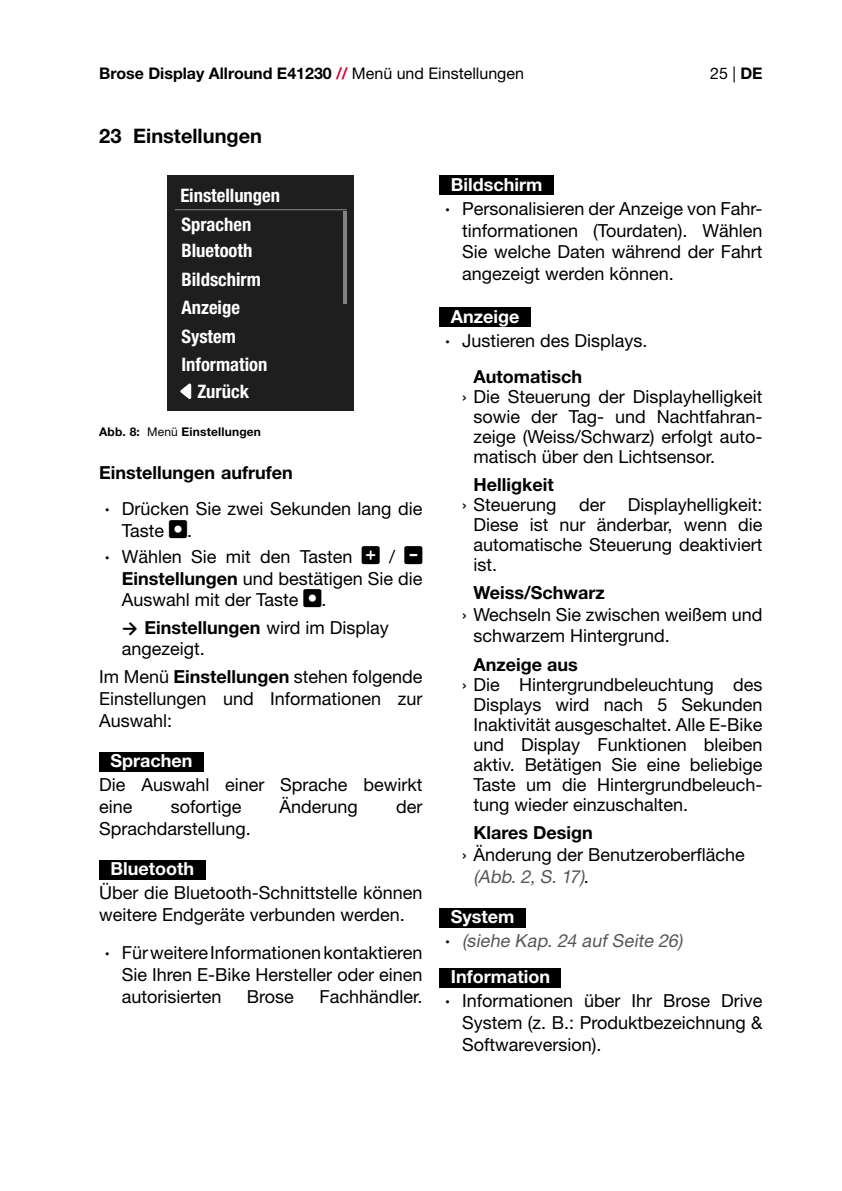
<style>
.page{position:relative;width:842px;height:1191px;background:#fff}
.page>*{position:absolute;margin:0;border:0;box-sizing:border-box;transform-origin:0 0}
.t1{font:700 20px "Helvetica Neue LT Pro";color:#000}
.t2{font:700 condensed 18.6px/28.6px "Helvetica Neue LT Std";color:#fff}
.t3{font:18px/21.6px "Helvetica Neue LT Pro";color:#000}
.t4{font:700 18px/20px "Helvetica Neue LT Pro";color:#000;text-align:center}
.t5{font:italic 18px/24px "Helvetica Neue LT Pro";color:#575756}
.t6{font:700 18px "Helvetica Neue LT Pro";color:#fff}
.t7{font:700 16px "Helvetica Neue LT Std";color:#000}
.t8{font:16px "Helvetica Neue LT Std";color:#000}
.t9{font:700 12px "Helvetica Neue LT Pro";letter-spacing:.015em;color:#000}
.s1{color:#ca0538}
.s2{font-weight:400}
.s3{font-weight:700}
.s4{font-family:"Helvetica Neue LT Std";font-weight:700}
.s5{font-family:"Calibri";font-weight:700}
.s6{font-weight:700;color:#fff}
.s7{font-family:"Helvetica Neue LT Std"}
.s8{font-family:"Helvetica Neue LT Std";font-weight:400}
.s9{font-style:normal;color:#000}
.s10{font-weight:700;font-style:normal;color:#fff}
.s11{font-family:"Helvetica Neue LT Std";font-weight:700;font-style:normal;color:#000}
</style>
<div class="page">
<div style="left:99px;top:751px;width:105px;height:20px;background:#000"></div>
<div style="left:99px;top:859px;width:107px;height:20px;background:#000"></div>
<div style="left:167px;top:175px;width:187px;height:235px;background:#1e1e1e"></div>
<hr style="left:344px;top:211px;width:3px;height:93px;background:#828282">
<hr style="left:175px;top:209px;width:172px;height:1px;background:#828282">
<svg style="left:180px;top:383px;width:11px;height:16px"></svg>
<div style="left:439px;top:175px;width:115px;height:20px;background:#000"></div>
<div style="left:439px;top:307px;width:92px;height:20px;background:#000"></div>
<div style="left:439px;top:907px;width:87px;height:20px;background:#000"></div>
<div style="left:439px;top:967px;width:122px;height:20px;background:#000"></div>
<p class="t7" style="left:99px;top:64px;width:426px">Brose Display Allround E41230 <span class="s1">//</span> <span class="s2">Menü und Einstellungen</span></p>
<p class="t8" style="left:710px;top:64px;width:54px">25 | <span class="s3">DE</span></p>
<p class="t1" style="left:99px;top:124px;width:164px">23 Einstellungen</p>
<p class="t2" style="left:180px;top:181px;width:101px">Einstellungen</p>
<p class="t2" style="left:181px;top:209px;width:71px">Sprachen</p>
<p class="t2" style="left:181px;top:264px;width:81px">Bildschirm</p>
<p class="t2" style="left:181px;top:236px;width:72px">Bluetooth</p>
<p class="t2" style="left:181px;top:293px;width:87px">Anzeige<br>System<br>Information</p>
<p class="t2" style="left:197px;top:377px;width:53px">Zurück</p>
<p class="t9" style="left:99px;top:424px;width:163px">Abb. 8: <span class="s2">Menü</span> Einstellungen</p>
<p class="t3" style="left:105px;top:454px;width:319px;line-height:36px;text-indent:-6px"><span class="s3">Einstellungen aufrufen<br></span><span class="s4">∙</span> Drücken Sie zwei Sekunden lang die</p>
<p class="t3" style="left:122px;top:519px;width:44px">Taste</p>
<p class="t3" style="left:105px;top:517px;width:249px;line-height:26.4px;text-indent:82px">.<br><span class="s4">∙</span> Wählen Sie mit den Tasten</p>
<p class="t3" style="left:122px;top:546px;width:302px;text-indent:267px">/<br><span class="s3">Einstellungen</span> und bestätigen Sie die<br>Auswahl mit der Taste</p>
<p class="t3" style="left:322px;top:589px;width:7px">.</p>
<p class="t3" style="left:122px;top:616px;width:268px"><span class="s5">→</span> <span class="s3">Einstellungen</span> wird im Display angezeigt.</p>
<p class="t3" style="left:99px;top:666px;width:325px;text-align:justify">Im Menü <span class="s3">Einstellungen</span> stehen folgende Einstellungen und Informationen zur Auswahl:</p>
<p class="t6" style="left:111px;top:750px;width:84px">Sprachen</p>
<p class="t3" style="left:99px;top:774px;width:325px">Die Auswahl einer Sprache bewirkt eine</p>
<p class="t3" style="left:171px;top:795px;width:72px">sofortige</p>
<p class="t3" style="left:280px;top:795px;width:80px">Änderung</p>
<p class="t3" style="left:396px;top:795px;width:28px">der</p>
<p class="t3" style="left:99px;top:817px;width:153px">Sprachdarstellung.</p>
<p class="t6" style="left:111px;top:858px;width:85px">Bluetooth</p>
<p class="t3" style="left:99px;top:882px;width:325px">Über die Bluetooth-Schnittstelle können weitere Endgeräte verbunden werden.</p>
<p class="t3" style="left:122px;top:942px;width:302px;text-align:justify;text-indent:-17px"><span class="s4">∙</span> Für weitere Informationen kontaktieren Sie Ihren E-Bike Hersteller oder einen autorisierten</p>
<p class="t3" style="left:247px;top:985px;width:48px">Brose</p>
<p class="t3" style="left:319px;top:985px;width:105px">Fachhändler.</p>
<p class="t3" style="left:445px;top:172px;width:319px;line-height:24px;text-indent:6px"><span class="s6">Bildschirm<br></span><span class="s4">∙</span> Personalisieren der Anzeige von Fahr-</p>
<p class="t3" style="left:462px;top:219px;width:302px;text-align:justify">tinformationen (Tourdaten). Wählen Sie welche Daten während der Fahrt angezeigt werden können.</p>
<p class="t3" style="left:445px;top:304px;width:204px;line-height:24px;text-indent:6px"><span class="s6">Anzeige<br></span><span class="s4">∙</span> Justieren des Displays.</p>
<p class="t4" style="left:473px;top:366px;width:110px">Automatisch</p>
<p class="t3" style="left:462px;top:386px;width:302px"><span class="s7">›</span> Die Steuerung der Displayhelligkeit</p>
<p class="t3" style="left:473px;top:406px;width:291px">sowie der Tag- und Nachtfahran-</p>
<p class="t3" style="left:473px;top:426px;width:291px">zeige (Weiss/Schwarz) erfolgt auto-</p>
<p class="t3" style="left:473px;top:446px;width:243px">matisch über den Lichtsensor.</p>
<p class="t4" style="left:462px;top:474px;width:96px">Helligkeit<br><span class="s8">›</span> <span class="s2">Steuerung</span></p>
<p class="t3" style="left:473px;top:494px;width:291px;line-height:20px;text-align:justify;text-indent:154px">Displayhelligkeit:<br>Diese ist nur änderbar, wenn die automatische Steuerung deaktiviert ist.</p>
<p class="t4" style="left:473px;top:582px;width:133px">Weiss/Schwarz</p>
<p class="t3" style="left:462px;top:603px;width:302px"><span class="s7">›</span> Wechseln Sie zwischen weißem und</p>
<p class="t3" style="left:473px;top:625px;width:198px">schwarzem Hintergrund.</p>
<p class="t4" style="left:473px;top:654px;width:106px">Anzeige aus</p>
<p class="t3" style="left:462px;top:674px;width:302px"><span class="s7">›</span> Die Hintergrundbeleuchtung des</p>
<p class="t3" style="left:473px;top:694px;width:291px">Displays wird nach 5 Sekunden</p>
<p class="t3" style="left:473px;top:714px;width:291px">Inaktivität ausgeschaltet. Alle E-Bike</p>
<p class="t3" style="left:473px;top:734px;width:291px">und Display Funktionen bleiben</p>
<p class="t3" style="left:473px;top:754px;width:291px">aktiv. Betätigen Sie eine beliebige</p>
<p class="t3" style="left:473px;top:774px;width:291px">Taste um die Hintergrundbeleuch-</p>
<p class="t3" style="left:473px;top:794px;width:216px">tung wieder einzuschalten.</p>
<p class="t4" style="left:473px;top:822px;width:121px">Klares Design</p>
<p class="t3" style="left:462px;top:843px;width:284px"><span class="s7">›</span> Änderung der Benutzeroberfläche</p>
<p class="t5" style="left:473px;top:864px;width:117px">(Abb.2,S.17)<span class="s9">.</span></p>
<p class="t5" style="left:445px;top:904px;width:239px;text-indent:6px"><span class="s10">System<br></span><span class="s11">∙</span> (siehe Kap. 24 auf Seite 26)</p>
<p class="t3" style="left:445px;top:964px;width:319px;line-height:24px;text-indent:6px"><span class="s6">Information<br></span><span class="s4">∙</span> Informationen über Ihr Brose Drive</p>
<p class="t3" style="left:462px;top:1011px;width:302px">System (z. B.: Produktbezeichnung &amp;<br>Softwareversion).</p>
<p class="t3" style="left:579px;top:494px;width:28px">der</p>
</div>
